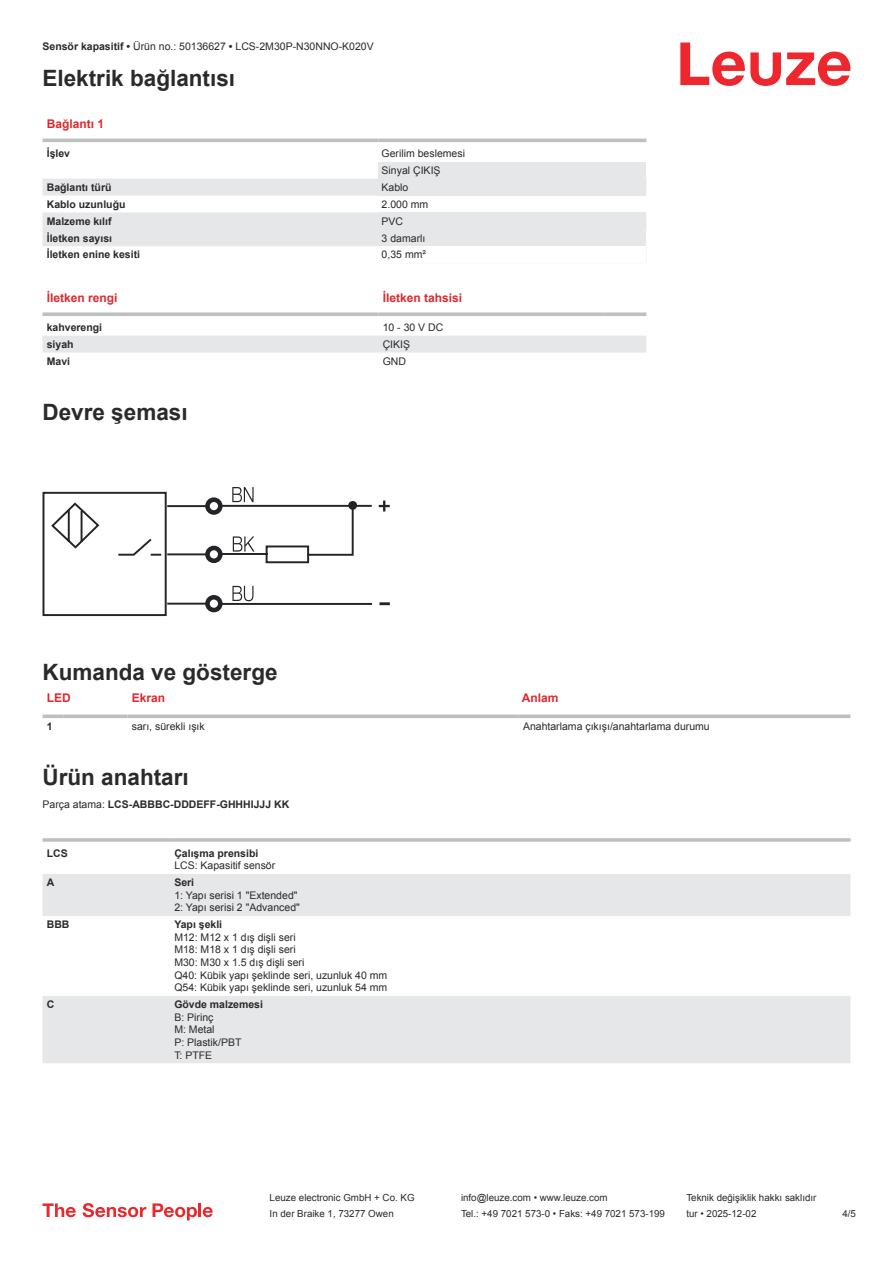
<style>
.page{position:relative;width:893px;height:1263px;background:#fff}
.page>*{position:absolute;margin:0;border:0;box-sizing:border-box;transform-origin:0 0}
.t1{font:700 22.5px "Arial";color:#2b292a}
.t2{font:700 12px "Arial";color:#db2a30}
.t3{font:10.5px/12.6px "Arial";color:#2b292a}
.t4{font:700 10.5px "Arial";color:#2b292a}
.t5{font:9.75px "Arial";color:#2b292a}
.s1{font-weight:700}
.s2{font-weight:400}
</style>
<div class="page">
<svg style="left:680px;top:43px;width:170px;height:43px"></svg>
<svg style="left:43px;top:138px;width:603px;height:1px"></svg>
<svg style="left:43px;top:179px;width:335px;height:67px;fill:#e6e7e9"></svg>
<hr style="left:43px;top:139px;width:335px;height:3px;background:#bdbfc1">
<hr style="left:378px;top:139px;width:268px;height:3px;background:#bdbfc1">
<div style="left:378px;top:162px;width:268px;height:17px;background:#e6e7e9"></div>
<div style="left:378px;top:179px;width:268px;height:17px;background:#e6e7e9"></div>
<div style="left:378px;top:212px;width:268px;height:17px;background:#e6e7e9"></div>
<div style="left:378px;top:229px;width:268px;height:17px;background:#e6e7e9"></div>
<div style="left:43px;top:336px;width:603px;height:17px;background:#e6e7e9"></div>
<svg style="left:43px;top:312px;width:335px;height:4px"></svg>
<svg style="left:378px;top:312px;width:226px;height:4px"></svg>
<svg style="left:604px;top:312px;width:42px;height:4px"></svg>
<svg style="left:43px;top:714px;width:21px;height:4px"></svg>
<svg style="left:64px;top:714px;width:64px;height:4px"></svg>
<svg style="left:128px;top:714px;width:391px;height:4px;background:#c5c7c9"></svg>
<svg style="left:519px;top:714px;width:331px;height:4px"></svg>
<svg style="left:43px;top:874px;width:807px;height:189px;fill:#e6e7e9"></svg>
<hr style="left:43px;top:838px;width:127px;height:4px;background:#bdbfc1">
<hr style="left:170px;top:838px;width:680px;height:4px;background:#c5c7c9">
<svg style="left:43px;top:1203px;width:33px;height:14px"></svg>
<svg style="left:83px;top:1203px;width:63px;height:14px"></svg>
<svg style="left:153px;top:1203px;width:44px;height:17px"></svg>
<hr style="left:198px;top:1203px;width:3px;height:14px;background:#ed272d">
<svg style="left:203px;top:1207px;width:10px;height:10px"></svg>
<svg style="left:43px;top:487px;width:347px;height:129px"></svg>
<p class="t3" style="left:43px;top:41px;width:333px"><span class="s1">Sensör kapasitif •</span> Ürün no.: 50136627 <span class="s1">•</span> LCS-2M30P-N30NNO-K020V</p>
<h1 class="t1" style="left:43px;top:63px;width:194px">Elektrik bağlantısı</h1>
<p class="t2" style="left:47px;top:115px;width:59px">Bağlantı 1</p>
<p class="t4" style="left:47px;top:146px;width:25px">İşlev</p>
<p class="t3" style="left:382px;top:145px;width:85px;line-height:17px">Gerilim beslemesi<br>Sinyal ÇIKIŞ</p>
<p class="t4" style="left:47px;top:180px;width:66px">Bağlantı türü</p>
<p class="t3" style="left:382px;top:181px;width:28px">Kablo</p>
<p class="t4" style="left:47px;top:197px;width:80px">Kablo uzunluğu</p>
<p class="t3" style="left:382px;top:198px;width:48px">2.000 mm</p>
<p class="t4" style="left:47px;top:214px;width:66px">Malzeme kılıf</p>
<p class="t3" style="left:382px;top:215px;width:23px">PVC</p>
<p class="t4" style="left:47px;top:230px;width:67px">İletken sayısı</p>
<p class="t3" style="left:382px;top:231px;width:45px">3 damarlı</p>
<p class="t4" style="left:47px;top:247px;width:95px">İletken enine kesiti</p>
<p class="t3" style="left:382px;top:248px;width:46px">0,35 mm²</p>
<p class="t2" style="left:47px;top:289px;width:72px">İletken rengi</p>
<p class="t2" style="left:383px;top:289px;width:81px">İletken tahsisi</p>
<p class="t4" style="left:47px;top:323px;width:57px">kahverengi</p>
<p class="t3" style="left:383px;top:322px;width:62px">10 - 30 V DC</p>
<p class="t4" style="left:47px;top:340px;width:28px">siyah</p>
<p class="t3" style="left:383px;top:338px;width:29px">ÇIKIŞ</p>
<p class="t4" style="left:47px;top:357px;width:25px">Mavi</p>
<p class="t3" style="left:383px;top:355px;width:25px">GND</p>
<h1 class="t1" style="left:43px;top:396px;width:147px">Devre şeması</h1>
<h1 class="t1" style="left:43px;top:664px;width:237px">Kumanda ve gösterge</h1>
<p class="t2" style="left:47px;top:694px;width:25px">LED</p>
<p class="t2" style="left:132px;top:694px;width:35px">Ekran</p>
<p class="t2" style="left:522px;top:694px;width:38px">Anlam</p>
<p class="t4" style="left:47px;top:719px;width:7px">1</p>
<p class="t3" style="left:132px;top:720px;width:74px">sarı, sürekli ışık</p>
<p class="t3" style="left:523px;top:720px;width:188px">Anahtarlama çıkışı/anahtarlama durumu</p>
<h1 class="t1" style="left:43px;top:761px;width:148px">Ürün anahtarı</h1>
<p class="t4" style="left:43px;top:800px;width:248px"><span class="s2">Parça atama:</span> LCS-ABBBC-DDDEFF-GHHHIJJJ KK</p>
<p class="t4" style="left:47px;top:849px;width:22px">LCS</p>
<p class="t4" style="left:174px;top:845px;width:86px">Çalışma prensibi</p>
<p class="t3" style="left:174px;top:859px;width:102px">LCS: Kapasitif sensör</p>
<p class="t4" style="left:47px;top:878px;width:9px">A</p>
<p class="t4" style="left:174px;top:878px;width:21px">Seri</p>
<p class="t3" style="left:174px;top:889px;width:127px">1: Yapı serisi 1 "Extended"<br>2: Yapı serisi 2 "Advanced"</p>
<p class="t4" style="left:47px;top:921px;width:24px">BBB</p>
<p class="t4" style="left:174px;top:917px;width:49px">Yapı şekli</p>
<p class="t3" style="left:174px;top:931px;width:215px">M12: M12 x 1 dış dişli seri<br>M18: M18 x 1 dış dişli seri<br>M30: M30 x 1.5 dış dişli seri<br>Q40: Kübik yapı şeklinde seri, uzunluk 40 mm<br>Q54: Kübik yapı şeklinde seri, uzunluk 54 mm</p>
<p class="t4" style="left:47px;top:1000px;width:9px">C</p>
<p class="t4" style="left:174px;top:997px;width:90px">Gövde malzemesi</p>
<p class="t3" style="left:174px;top:1011px;width:69px">B: Pirinç<br>M: Metal<br>P: Plastik/PBT<br>T: PTFE</p>
<p class="t5" style="left:270px;top:1191px;width:146px">Leuze electronic GmbH + Co. KG</p>
<p class="t5" style="left:461px;top:1191px;width:148px">info@leuze.com • www.leuze.com</p>
<p class="t5" style="left:686px;top:1191px;width:132px">Teknik değişiklik hakkı saklıdır</p>
<p class="t5" style="left:270px;top:1207px;width:126px">In der Braike 1, 73277 Owen</p>
<p class="t5" style="left:461px;top:1207px;width:205px">Tel.: +49 7021 573-0 • Faks: +49 7021 573-199</p>
<p class="t5" style="left:686px;top:1207px;width:72px">tur • 2025-12-02</p>
<p class="t5" style="left:842px;top:1207px;width:15px">4 /5</p>
</div>
